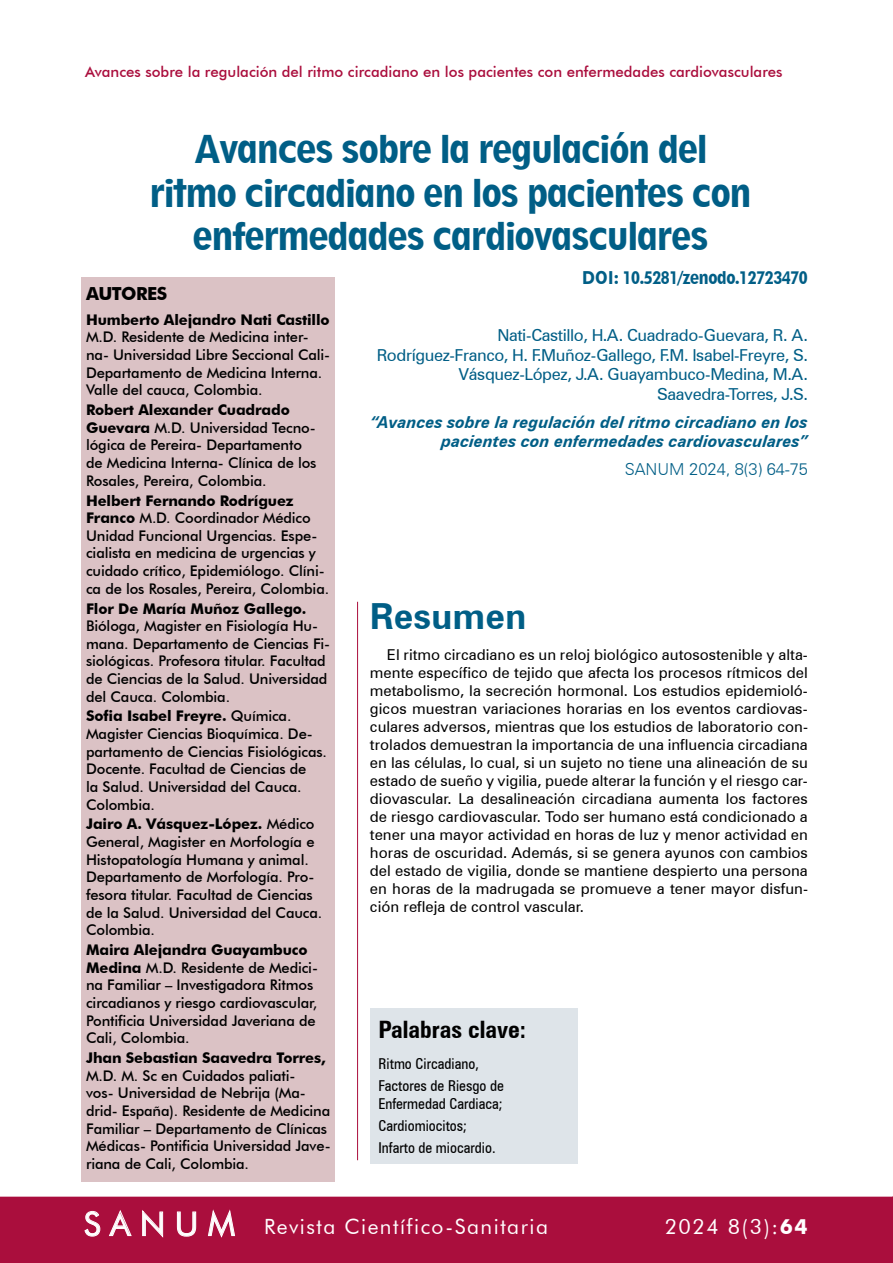
<style>
.page{position:relative;width:893px;height:1263px;background:#fff}
.page>*{position:absolute;margin:0;border:0;box-sizing:border-box;transform-origin:0 0}
.t1{font:800 condensed 36px/43.2px "Geometric 212 BT";letter-spacing:-.025em;color:#005e86;text-align:center}
.t2{font:700 36px "Zurich BT";color:#005e86}
.t3{font:700 condensed 24px "Zurich BT";color:#000}
.t4{font:21px "Futura BT";letter-spacing:.07em;color:#fff}
.t5{font:700 18px "Futura BT";letter-spacing:-.025em;color:#000}
.t6{font:16.5px/19.5px "Zurich BT";letter-spacing:-.025em;color:#005e86;text-align:right}
.t7{font:italic 700 16.5px/19.5px "Zurich BT";color:#005e86;text-align:right}
.t8{font:800 condensed 16.5px "Geometric 212 BT";letter-spacing:-.025em;color:#005e86}
.t9{font:300 16.5px "Zurich BT";color:#005e86}
.t10{font:15px/18px "Zurich BT";color:#000;text-align:justify}
.t11{font:condensed 15px/22.2px "Zurich BT";color:#000}
.t12{font:500 15px "Futura BT";color:#aa0e3d}
.t13{font:500 14.7px/17.7px "Futura BT";letter-spacing:-.01em;color:#000}
.t14{font:700 14.7px "Futura BT";letter-spacing:-.01em;color:#000}
.s1{font-weight:700}
.s2{font-size:33px}
</style>
<div class="page">
<div style="left:0;top:1197px;width:893px;height:66px;background:#aa0e3d"></div>
<hr style="left:357px;top:602px;width:1px;height:558px;background:#aa0e3d">
<div style="left:370px;top:1009px;width:207px;height:155px;background:#dee4e9"></div>
<div style="left:82px;top:277px;width:253px;height:905px;background:#dbc2c5"></div>
<p class="t12" style="left:85px;top:63px;width:699px">Avances sobre la regulación del ritmo circadiano en los pacientes con enfermedades cardiovasculares</p>
<h1 class="t1" style="left:150px;top:128px;width:603px">Avances sobre la regulación del ritmo circadiano en los pacientes con enfermedades cardiovasculares</h1>
<p class="t8" style="left:582px;top:267px;width:228px">DOI: 10.5281/zenodo.12723470</p>
<p class="t5" style="left:86px;top:282px;width:83px">AUTORES</p>
<p class="t14" style="left:86px;top:311px;width:245px">Humberto Alejandro Nati Castillo</p>
<p class="t13" style="left:86px;top:328px;width:246px">M.D. Residente de Medicina inter&shy;na- Universidad Libre Seccional Cali-Departamento de Medicina Interna.<br>Valle del cauca, Colombia.</p>
<p class="t13" style="left:86px;top:401px;width:232px"><span class="s1">Robert Alexander Cuadrado<br>Guevara</span> M.D. Universidad Tecno&shy;lógica de Pereira- Departamento de Medicina Interna- Clínica de los<br>Rosales, Pereira, Colombia.</p>
<p class="t13" style="left:86px;top:491px;width:245px"><span class="s1">Helbert Fernando Rodríguez Franco</span> M.D. Coordinador Médico Unidad Funcional Urgencias. Espe&shy;cialista en medicina de urgencias y cuidado crítico, Epidemiólogo. Clíni&shy;ca de los Rosales, Pereira, Colombia.</p>
<p class="t14" style="left:86px;top:599px;width:222px">Flor De María Muñoz Gallego.</p>
<p class="t13" style="left:86px;top:617px;width:246px">Bióloga, Magister en Fisiología Hu&shy;mana. Departamento de Ciencias Fi&shy;siológicas. Profesora titular. Facultad de Ciencias de la Salud. Universidad del Cauca. Colombia.</p>
<p class="t13" style="left:86px;top:707px;width:242px"><span class="s1">Sofia Isabel Freyre.</span> Química.<br>Magister Ciencias Bioquímica. De&shy;partamento de Ciencias Fisiológicas.<br>Docente. Facultad de Ciencias de<br>la Salud. Universidad del Cauca.<br>Colombia.</p>
<p class="t13" style="left:86px;top:815px;width:238px"><span class="s1">Jairo A. Vásquez-López.</span> Médico<br>General, Magister en Morfología e<br>Histopatología Humana y animal.<br>Departamento de Morfología. Pro&shy;fesora titular. Facultad de Ciencias de la Salud. Universidad del Cauca.<br>Colombia.</p>
<p class="t13" style="left:86px;top:941px;width:233px"><span class="s1">Maira Alejandra Guayambuco<br>Medina</span> M.D. Residente de Medici&shy;na Familiar – Investigadora Ritmos circadianos y riesgo cardiovascular,<br>Pontificia Universidad Javeriana de<br>Cali, Colombia.</p>
<p class="t14" style="left:86px;top:1049px;width:241px">Jhan Sebastian Saavedra Torres,</p>
<p class="t13" style="left:86px;top:1066px;width:246px">M.D. M. Sc en Cuidados paliati-<br>vos- Universidad de Nebrija (Ma&shy;drid- España). Residente de Medicina Familiar – Departamento de Clínicas Médicas- Pontificia Universidad Jave&shy;riana de Cali, Colombia.</p>
<p class="t6" style="left:377px;top:326px;width:433px">Nati-Castillo, H.A. Cuadrado-Guevara, R. A.<br>Rodríguez-Franco, H. F.Muñoz-Gallego, F.M. Isabel-Freyre, S.<br>Vásquez-López, J.A. Guayambuco-Medina, M.A.<br>Saavedra-Torres, J.S.</p>
<p class="t7" style="left:370px;top:412px;width:439px">“Avances sobre la regulación del ritmo circadiano en los pacientes con enfermedades cardiovasculares”</p>
<p class="t9" style="left:625px;top:459px;width:185px">SANUM 2024, 8(3) 64-75</p>
<h1 class="t2" style="left:370px;top:594px;width:158px">Resumen</h1>
<p class="t10" style="left:370px;top:645px;width:439px;text-indent:17px">El ritmo circadiano es un reloj biológico autosostenible y alta&shy;mente específico de tejido que afecta los procesos rítmicos del metabolismo, la secreción hormonal. Los estudios epidemioló&shy;gicos muestran variaciones horarias en los eventos cardiovas&shy;culares adversos, mientras que los estudios de laboratorio con&shy;trolados demuestran la importancia de una influencia circadiana en las células, lo cual, si un sujeto no tiene una alineación de su estado de sueño y vigilia, puede alterar la función y el riesgo car&shy;diovascular. La desalineación circadiana aumenta los factores de riesgo cardiovascular. Todo ser humano está condicionado a tener una mayor actividad en horas de luz y menor actividad en horas de oscuridad. Además, si se genera ayunos con cambios del estado de vigilia, donde se mantiene despierto una persona en horas de la madrugada se promueve a tener mayor disfun&shy;ción refleja de control vascular.</p>
<h2 class="t3" style="left:378px;top:1014px;width:149px">Palabras clave:</h2>
<p class="t11" style="left:378px;top:1052px;width:127px">Ritmo Circadiano,<br>Factores de Riesgo de</p>
<p class="t11" style="left:378px;top:1092px;width:126px">Enfermedad Cardiaca;<br>Cardiomiocitos;<br>Infarto de miocardio.</p>
<h3 class="t4" style="left:84px;top:1214px;width:466px"><span class="s2">S A N U M</span> Revista Científico-Sanitaria</h3>
<h3 class="t4" style="left:665px;top:1214px;width:144px">2024 8(3):<span class="s1">64</span></h3>
</div>
